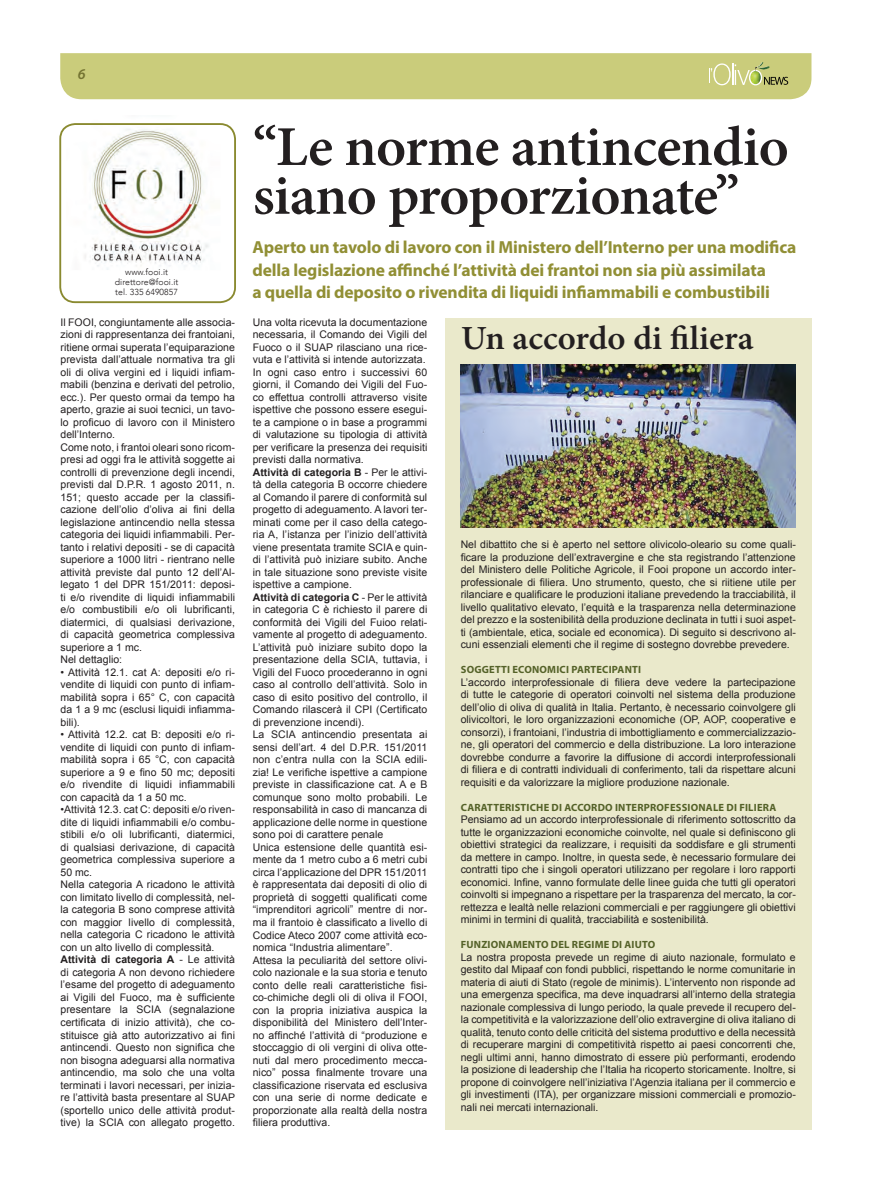
<style>
.page{position:relative;width:872px;height:1191px;background:#fff}
.page>*{position:absolute;margin:0;border:0;box-sizing:border-box;transform-origin:0 0}
.t1{font:600 56.25px/48.8px "Minion Pro";letter-spacing:-.015em;color:#231f20}
.t2{font:600 33.75px "Minion Pro";color:#231f20}
.t3{font:700 17.5px/22.5px "Myriad Pro";letter-spacing:-.01em;color:#918f35}
.t4{font:italic 600 15px "Myriad Pro";color:#737331}
.t5{font:10.5px/12.5px "Arial";letter-spacing:.005em;color:#231f20;text-align:justify}
.t6{font:700 10.5px "Myriad Pro";letter-spacing:.02em;color:#556229}
.t7{font:300 8.75px/10px "Avenir";letter-spacing:.005em;color:#231f20;text-align:center}
.s1{font-weight:700}
</style>
<div class="page">
<div style="left:60px;top:53px;width:751px;height:46px;background:#cacc7b"></div>
<div style="left:445px;top:318px;width:366px;height:811px;background:#eae9cb"></div>
<img style="left:66px;top:126px;width:163px;height:144px">
<img style="left:461px;top:364px;width:335px;height:164px">
<div style="left:59px;top:123px;width:177px;height:180px;border:2px solid #8a8a30;border-radius:15px"></div>
<h3 class="t4" style="left:78px;top:65px;width:9px">6</h3>
<p class="t7" style="left:115px;top:267px;width:65px">www.fooi.it direttore@fooi.it tel. 335 6490857</p>
<p class="t5" style="left:60px;top:316px;width:176px;text-align:left">Il FOOI, congiuntamente alle associa&shy;zioni di rappresentanza dei frantoiani, ritiene ormai superata l’equiparazione prevista dall’attuale normativa tra gli oli di oliva vergini ed i liquidi infiam&shy;mabili (benzina e derivati del petrolio, ecc.). Per questo ormai da tempo ha aperto, grazie ai suoi tecnici, un tavo&shy;lo proficuo di lavoro con il Ministero dell’Interno.<br>Come noto, i frantoi oleari sono ricom&shy;presi ad oggi fra le attività soggette ai controlli di prevenzione degli incendi, previsti dal D.P.R. 1 agosto 2011, n.<br>151; questo accade per la classifi&shy;cazione dell’olio d’oliva ai fini della legislazione antincendio nella stessa categoria dei liquidi infiammabili. Per&shy;tanto i relativi depositi - se di capacità superiore a 1000 litri - rientrano nelle attività previste dal punto 12 dell’Al&shy;legato 1 del DPR 151/2011: deposi&shy;ti e/o rivendite di liquidi infiammabili e/o combustibili e/o oli lubrificanti, diatermici, di qualsiasi derivazione, di capacità geometrica complessiva superiore a 1 mc.<br>Nel dettaglio:</p>
<p class="t5" style="left:60px;top:666px;width:176px">• Attività 12.1. cat A: depositi e/o ri&shy;vendite di liquidi con punto di infiam&shy;mabilità sopra i 65° C, con capacità da 1 a 9 mc (esclusi liquidi infiamma&shy;bili).</p>
<p class="t5" style="left:60px;top:728px;width:176px">• Attività 12.2. cat B: depositi e/o ri&shy;vendite di liquidi con punto di infiam&shy;mabilità sopra i 65 °C, con capacità superiore a 9 e fino 50 mc; depositi e/o rivendite di liquidi infiammabili con capacità da 1 a 50 mc.</p>
<p class="t5" style="left:60px;top:803px;width:176px;text-align:left">•Attività 12.3. cat C: depositi e/o riven&shy;dite di liquidi infiammabili e/o combu&shy;stibili e/o oli lubrificanti, diatermici, di qualsiasi derivazione, di capacità geometrica complessiva superiore a 50 mc.<br>Nella categoria A ricadono le attività con limitato livello di complessità, nel&shy;la categoria B sono comprese attività con maggior livello di complessità, nella categoria C ricadono le attività con un alto livello di complessità.<br><span class="s1">Attività di categoria A</span> - Le attività di categoria A non devono richiedere l’esame del progetto di adeguamento ai Vigili del Fuoco, ma è sufficiente presentare la SCIA (segnalazione certificata di inizio attività), che co&shy;stituisce già atto autorizzativo ai fini antincendi. Questo non significa che non bisogna adeguarsi alla normativa antincendio, ma solo che una volta terminati i lavori necessari, per inizia&shy;re l’attività basta presentare al SUAP (sportello unico delle attività produt&shy;tive) la SCIA con allegato progetto.</p>
<h1 class="t1" style="left:253px;top:122px;width:537px">“Le norme antincendio siano proporzionate”</h1>
<h3 class="t3" style="left:252px;top:235px;width:545px">Aperto un tavolo di lavoro con il Ministero dell’Interno per una modifica della legislazione affinché l’attività dei frantoi non sia più assimilata<br>a quella di deposito o rivendita di liquidi infiammabili e combustibili</h3>
<p class="t5" style="left:253px;top:316px;width:176px;text-align:left">Una volta ricevuta la documentazione necessaria, il Comando dei Vigili del Fuoco o il SUAP rilasciano una rice&shy;vuta e l’attività si intende autorizzata.<br>In ogni caso entro i successivi 60 giorni, il Comando dei Vigili del Fuo&shy;co effettua controlli attraverso visite ispettive che possono essere esegui&shy;te a campione o in base a programmi di valutazione su tipologia di attività per verificare la presenza dei requisiti previsti dalla normativa.<br><span class="s1">Attività di categoria B</span> - Per le attivi&shy;tà della categoria B occorre chiedere al Comando il parere di conformità sul progetto di adeguamento. A lavori ter&shy;minati come per il caso della catego&shy;ria A, l’istanza per l’inizio dell’attività viene presentata tramite SCIA e quin&shy;di l’attività può iniziare subito. Anche in tale situazione sono previste visite ispettive a campione.<br><span class="s1">Attività di categoria C</span> - Per le attività in categoria C è richiesto il parere di conformità dei Vigili del Fuioo relati&shy;vamente al progetto di adeguamento.<br>L’attività può iniziare subito dopo la presentazione della SCIA, tuttavia, i Vigili del Fuoco procederanno in ogni caso al controllo dell’attività. Solo in caso di esito positivo del controllo, il Comando rilascerà il CPI (Certificato di prevenzione incendi).<br>La SCIA antincendio presentata ai sensi dell’art. 4 del D.P.R. 151/2011 non c’entra nulla con la SCIA edili&shy;zia! Le verifiche ispettive a campione previste in classificazione cat. A e B comunque sono molto probabili. Le responsabilità in caso di mancanza di applicazione delle norme in questione sono poi di carattere penale<br>Unica estensione delle quantità esi&shy;mente da 1 metro cubo a 6 metri cubi circa l’applicazione del DPR 151/2011 è rappresentata dai depositi di olio di proprietà di soggetti qualificati come “imprenditori agricoli” mentre di nor&shy;ma il frantoio è classificato a livello di Codice Ateco 2007 come attività eco&shy;nomica “Industria alimentare”.<br>Attesa la peculiarità del settore olivi&shy;colo nazionale e la sua storia e tenuto conto delle reali caratteristiche fisi&shy;co-chimiche degli oli di oliva il FOOI, con la propria iniziativa auspica la disponibilità del Ministero dell’Inter&shy;no affinché l’attività di “produzione e stoccaggio di oli vergini di oliva otte&shy;nuti dal mero procedimento mecca&shy;nico” possa finalmente trovare una classificazione riservata ed esclusiva con una serie di norme dedicate e proporzionate alla realtà della nostra filiera produttiva.</p>
<h2 class="t2" style="left:461px;top:315px;width:294px">Un accordo di filiera</h2>
<p class="t5" style="left:461px;top:538px;width:337px">Nel dibattito che si è aperto nel settore olivicolo-oleario su come quali&shy;ficare la produzione dell’extravergine e che sta registrando l’attenzione del Ministero delle Politiche Agricole, il Fooi propone un accordo inter&shy;professionale di filiera. Uno strumento, questo, che si riitiene utile per rilanciare e qualificare le produzioni italiane prevedendo la tracciabilità, il livello qualitativo elevato, l’equità e la trasparenza nella determinazione del prezzo e la sostenibilità della produzione declinata in tutti i suoi aspet&shy;ti (ambientale, etica, sociale ed economica). Di seguito si descrivono al&shy;cuni essenziali elementi che il regime di sostegno dovrebbe prevedere.</p>
<p class="t6" style="left:461px;top:663px;width:182px">SOGGETTI ECONOMICI PARTECIPANTI</p>
<p class="t5" style="left:461px;top:676px;width:337px">L’accordo interprofessionale di filiera deve vedere la partecipazione di tutte le categorie di operatori coinvolti nel sistema della produzione dell’olio di oliva di qualità in Italia. Pertanto, è necessario coinvolgere gli olivicoltori, le loro organizzazioni economiche (OP, AOP, cooperative e consorzi), i frantoiani, l’industria di imbottigliamento e commercializzazio&shy;ne, gli operatori del commercio e della distribuzione. La loro interazione dovrebbe condurre a favorire la diffusione di accordi interprofessionali di filiera e di contratti individuali di conferimento, tali da rispettare alcuni requisiti e da valorizzare la migliore produzione nazionale.</p>
<p class="t6" style="left:461px;top:800px;width:317px">CARATTERISTICHE DI ACCORDO INTERPROFESSIONALE DI FILIERA</p>
<p class="t5" style="left:461px;top:813px;width:337px">Pensiamo ad un accordo interprofessionale di riferimento sottoscritto da tutte le organizzazioni economiche coinvolte, nel quale si definiscono gli obiettivi strategici da realizzare, i requisiti da soddisfare e gli strumenti da mettere in campo. Inoltre, in questa sede, è necessario formulare dei contratti tipo che i singoli operatori utilizzano per regolare i loro rapporti economici. Infine, vanno formulate delle linee guida che tutti gli operatori coinvolti si impegnano a rispettare per la trasparenza del mercato, la cor&shy;rettezza e lealtà nelle relazioni commerciali e per raggiungere gli obiettivi minimi in termini di qualità, tracciabilità e sostenibilità.</p>
<p class="t6" style="left:461px;top:938px;width:196px">FUNZIONAMENTO DEL REGIME DI AIUTO</p>
<p class="t5" style="left:461px;top:951px;width:337px">La nostra proposta prevede un regime di aiuto nazionale, formulato e gestito dal Mipaaf con fondi pubblici, rispettando le norme comunitarie in materia di aiuti di Stato (regole de minimis). L’intervento non risponde ad una emergenza specifica, ma deve inquadrarsi all’interno della strategia nazionale complessiva di lungo periodo, la quale prevede il recupero del&shy;la competitività e la valorizzazione dell’olio extravergine di oliva italiano di qualità, tenuto conto delle criticità del sistema produttivo e della necessità di recuperare margini di competitività rispetto ai paesi concorrenti che, negli ultimi anni, hanno dimostrato di essere più performanti, erodendo la posizione di leadership che l’Italia ha ricoperto storicamente. Inoltre, si propone di coinvolgere nell’iniziativa l’Agenzia italiana per il commercio e gli investimenti (ITA), per organizzare missioni commerciali e promozio&shy;nali nei mercati internazionali.</p>
</div>
